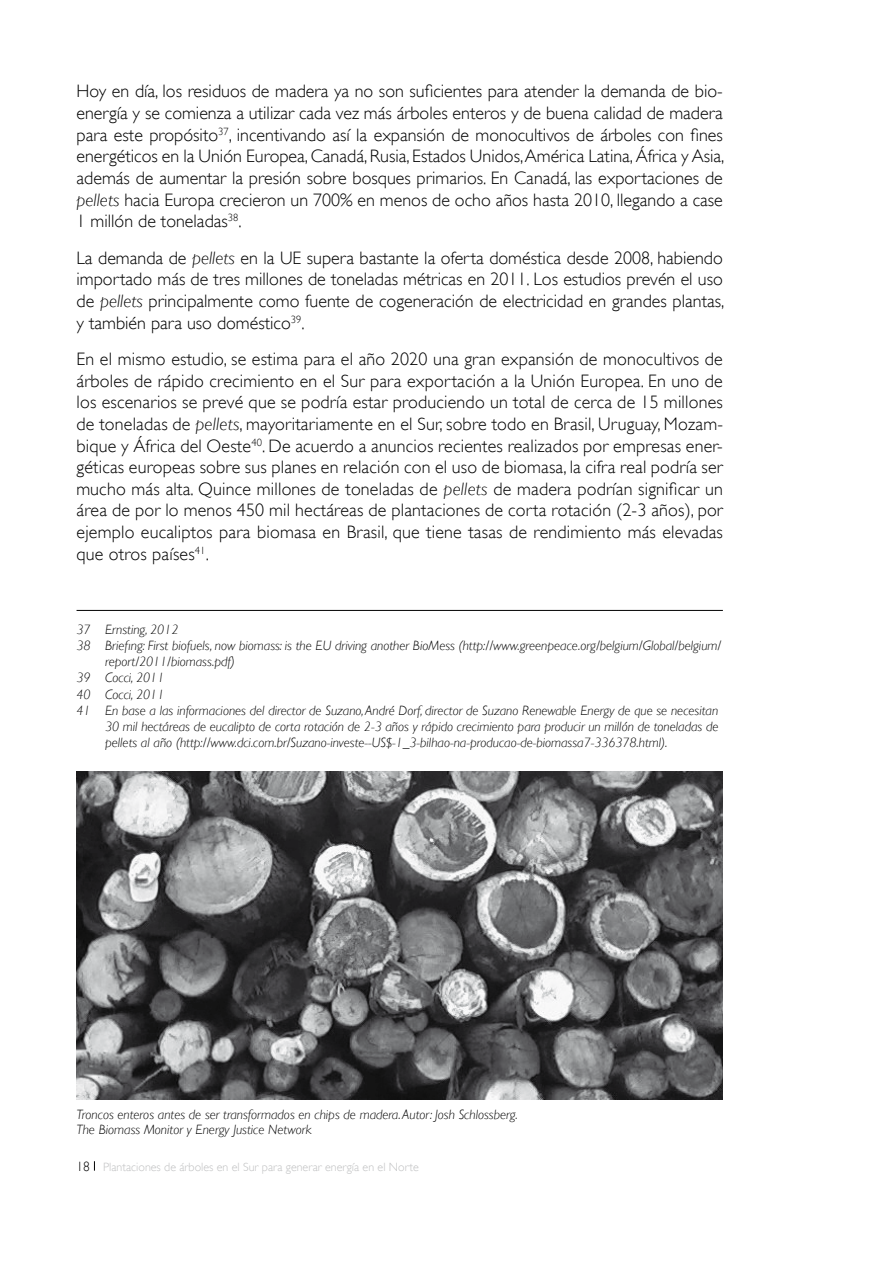
<style>
.page{position:relative;width:893px;height:1263px;background:#fff}
.page>*{position:absolute;margin:0;border:0;box-sizing:border-box;transform-origin:0 0}
.t1{font:300 18px/21.6px "Gill Sans";color:#000;text-align:justify}
.t2{font:italic 300 13.5px/15px "Gill Sans";color:#000}
.t3{font:300 12px "Gill Sans";color:#c0c1c2}
.s1{font-style:italic}
.s2{font-size:13.5px;color:#000}
</style>
<div class="page">
<img style="left:77px;top:771px;width:646px;height:328px">
<hr style="left:77px;top:610px;width:646px;height:1px;background:#000">
<p class="t1" style="left:77px;top:81px;width:649px">Hoy en día, los residuos de madera ya no son suficientes para atender la demanda de bio&shy;energía y se comienza a utilizar cada vez más árboles enteros y de buena calidad de madera para este propósito<sup>37</sup>, incentivando así la expansión de monocultivos de árboles con fines energéticos en la Unión Europea, Canadá, Rusia, Estados Unidos, América Latina, África y Asia, además de aumentar la presión sobre bosques primarios. En Canadá, las exportaciones de <span class="s1">pellets</span> hacia Europa crecieron un 700% en menos de ocho años hasta 2010, llegando a case 1 millón de toneladas<sup>38</sup>.</p>
<p class="t1" style="left:77px;top:247px;width:649px">La demanda de <span class="s1">pellets</span> en la UE supera bastante la oferta doméstica desde 2008, habiendo importado más de tres millones de toneladas métricas en 2011. Los estudios prevén el uso de <span class="s1">pellets</span> principalmente como fuente de cogeneración de electricidad en grandes plantas, y también para uso doméstico<sup>39</sup>.</p>
<p class="t1" style="left:77px;top:348px;width:648px">En el mismo estudio, se estima para el año 2020 una gran expansión de monocultivos de árboles de rápido crecimiento en el Sur para exportación a la Unión Europea. En uno de los escenarios se prevé que se podría estar produciendo un total de cerca de 15 millones de toneladas de <span class="s1">pellets</span>, mayoritariamente en el Sur, sobre todo en Brasil, Uruguay, Mozam&shy;bique y África del Oeste<sup>40</sup>. De acuerdo a anuncios recientes realizados por empresas ener&shy;géticas europeas sobre sus planes en relación con el uso de biomasa, la cifra real podría ser mucho más alta. Quince millones de toneladas de <span class="s1">pellets</span> de madera podrían significar un área de por lo menos 450 mil hectáreas de plantaciones de corta rotación (2-3 años), por ejemplo eucaliptos para biomasa en Brasil, que tiene tasas de rendimiento más elevadas que otros países<sup>41</sup>.</p>
<p class="t2" style="left:77px;top:622px;width:103px">37 Ernsting, 2012</p>
<p class="t2" style="left:77px;top:638px;width:646px">38 Briefing: First biofuels, now biomass: is the EU driving another BioMess (http://www.greenpeace.org/belgium/Global/belgium/</p>
<p class="t2" style="left:105px;top:654px;width:131px">report/2011/biomass.pdf)</p>
<p class="t2" style="left:77px;top:670px;width:89px">39 Cocci, 2011</p>
<p class="t2" style="left:77px;top:687px;width:89px">40 Cocci, 2011</p>
<p class="t2" style="left:77px;top:703px;width:643px">41 En base a las informaciones del director de Suzano, André Dorf, director de Suzano Renewable Energy de que se necesitan</p>
<p class="t2" style="left:105px;top:719px;width:615px">30 mil hectáreas de eucalipto de corta rotación de 2-3 años y rápido crecimiento para producir un millón de toneladas de</p>
<p class="t2" style="left:105px;top:735px;width:564px">pellets al año (http://www.dci.com.br/Suzano-investe--US$-1_3-bilhao-na-producao-de-biomassa7-336378.html).</p>
<p class="t2" style="left:77px;top:1107px;width:443px">Troncos enteros antes de ser transformados en chips de madera. Autor: Josh Schlossberg.<br>The Biomass Monitor y Energy Justice Network</p>
<p class="t3" style="left:77px;top:1160px;width:344px"><span class="s2">18</span> Plantaciones de árboles en el Sur para generar energía en el Norte</p>
</div>
